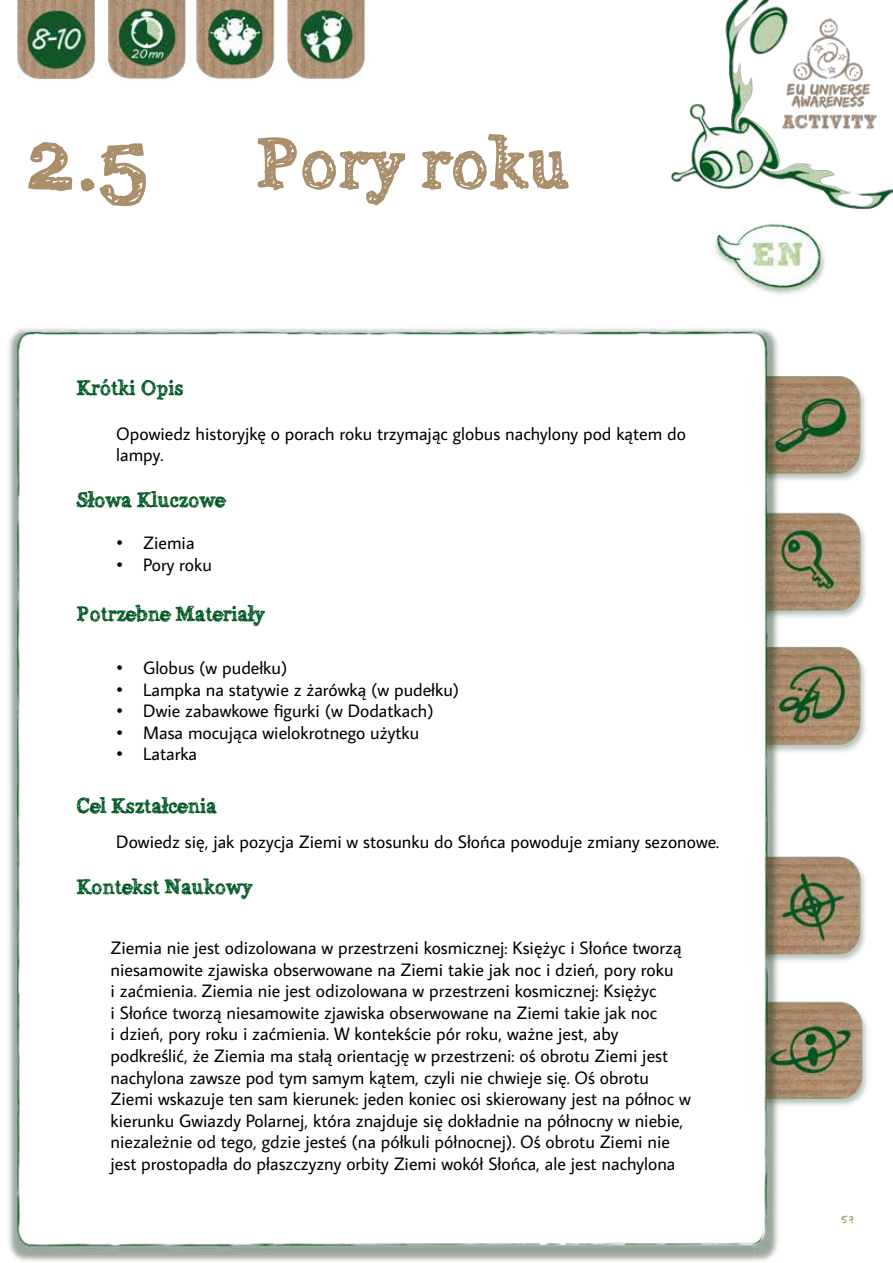
<style>
.page{position:relative;width:893px;height:1263px;background:#fff}
.page>*{position:absolute;margin:0;border:0;box-sizing:border-box;transform-origin:0 0}
.t1{font:72px "Alabama";color:#aa8f6d}
.t2{font:21px "Alabama";color:#005723}
.t3{font:18px/21.6px "Average Sans";color:#000}
.t4{font:18px "Faraco Hand";color:#aa8f6d}
.s1{font-size:90px}
</style>
<div class="page">
<img style="left:8px;top:0;width:885px;height:1261px">
<img style="left:8px;top:0;width:191px;height:93px">
<img style="left:8px;top:0;width:105px;height:91px">
<h1 class="t1" style="left:25px;top:118px;width:546px"><span class="s1">2.5</span> Pory roku</h1>
<p class="t2" style="left:77px;top:374px;width:109px">Krótki Opis</p>
<p class="t3" style="left:116px;top:422px;width:571px">Opowiedz historyjkę o porach roku trzymając globus nachylony pod kątem do lampy.</p>
<p class="t2" style="left:77px;top:487px;width:150px">Słowa Kluczowe</p>
<p class="t3" style="left:116px;top:531px;width:80px">• Ziemia</p>
<p class="t3" style="left:116px;top:553px;width:97px">• Pory roku</p>
<p class="t2" style="left:77px;top:601px;width:189px">Potrzebne Materiały</p>
<p class="t3" style="left:116px;top:656px;width:173px">• Globus (w pudełku)</p>
<p class="t3" style="left:116px;top:678px;width:345px">• Lampka na statywie z żarówką (w pudełku)</p>
<p class="t3" style="left:116px;top:700px;width:319px">• Dwie zabawkowe figurki (w Dodatkach)</p>
<p class="t3" style="left:116px;top:721px;width:305px">• Masa mocująca wielokrotnego użytku</p>
<p class="t3" style="left:116px;top:743px;width:82px">• Latarka</p>
<p class="t2" style="left:77px;top:793px;width:142px">Cel Kształcenia</p>
<p class="t3" style="left:116px;top:830px;width:604px">Dowiedz się, jak pozycja Ziemi w stosunku do Słońca powoduje zmiany sezonowe.</p>
<p class="t2" style="left:77px;top:873px;width:177px">Kontekst Naukowy</p>
<p class="t3" style="left:111px;top:936px;width:582px">Ziemia nie jest odizolowana w przestrzeni kosmicznej: Księżyc i Słońce tworzą niesamowite zjawiska obserwowane na Ziemi takie jak noc i dzień, pory roku<br>i zaćmienia. Ziemia nie jest odizolowana w przestrzeni kosmicznej: Księżyc<br>i Słońce tworzą niesamowite zjawiska obserwowane na Ziemi takie jak noc<br>i dzień, pory roku i zaćmienia. W kontekście pór roku, ważne jest, aby podkreślić, że Ziemia ma stałą orientację w przestrzeni: oś obrotu Ziemi jest nachylona zawsze pod tym samym kątem, czyli nie chwieje się. Oś obrotu Ziemi wskazuje ten sam kierunek: jeden koniec osi skierowany jest na północ w kierunku Gwiazdy Polarnej, która znajduje się dokładnie na północny w niebie, niezależnie od tego, gdzie jesteś (na półkuli północnej). Oś obrotu Ziemi nie jest prostopadła do płaszczyzny orbity Ziemi wokół Słońca, ale jest nachylona</p>
<p class="t4" style="left:841px;top:1208px;width:15px">57</p>
</div>
